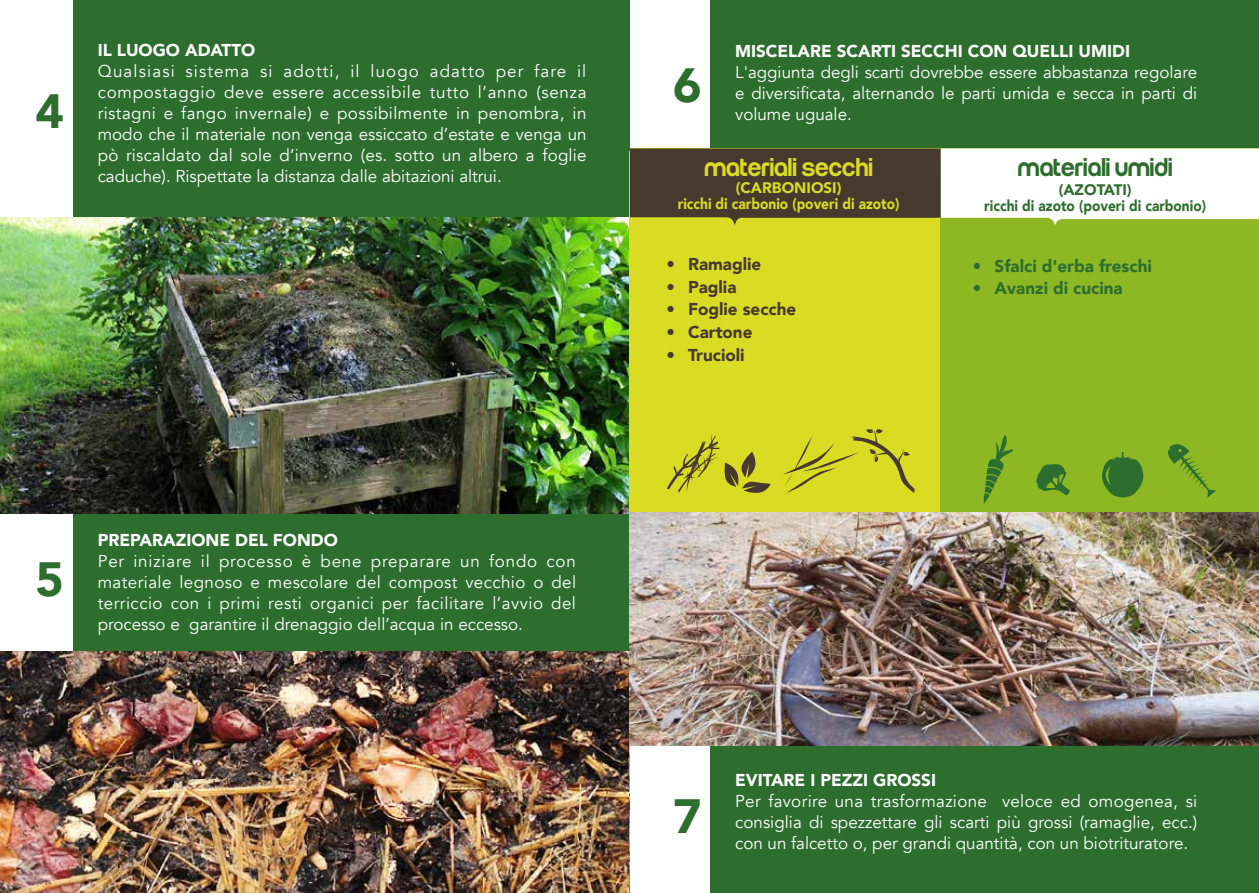
<style>
.page{position:relative;width:1259px;height:893px;background:#fff}
.page>*{position:absolute;margin:0;border:0;box-sizing:border-box;transform-origin:0 0}
.t1{font:900 48px "Avenir";color:#2d6e2f}
.t2{font:500 26.7px "Run";letter-spacing:-.025em;color:#dadb23}
.t3{font:500 26.7px "Run";letter-spacing:-.025em;color:#2d6e2f}
.t4{font:17.1px/21px "Avenir";color:#fff;text-align:justify}
.t5{font:900 17.1px "Avenir";color:#fff}
.t6{font:900 17.1px "Avenir";color:#48392e}
.t7{font:900 17.1px "Avenir";color:#2d6e2f}
.t8{font:900 15.3px/15.3px "Avenir";color:#dadb23;text-align:center}
.t9{font:900 15.3px/15.3px "Avenir";color:#2d6e2f;text-align:center}
</style>
<div class="page">
<div style="left:37px;top:0;width:593px;height:218px;background:#2d6e2f"></div>
<div style="left:0;top:0;width:72px;height:217px;background:#fff"></div>
<div style="left:674px;top:0;width:585px;height:150px;background:#2d6e2f"></div>
<div style="left:40px;top:513px;width:590px;height:139px;background:#2d6e2f"></div>
<div style="left:0;top:513px;width:72px;height:138px;background:#fff"></div>
<img style="left:0;top:217px;width:630px;height:296px">
<img style="left:0;top:652px;width:630px;height:241px">
<div style="left:630px;top:0;width:79px;height:150px;background:#fff"></div>
<div style="left:630px;top:148px;width:318px;height:365px;background:#dadb23"></div>
<div style="left:940px;top:148px;width:319px;height:365px;background:#8db824"></div>
<svg style="left:1168px;top:444px;width:48px;height:54px"></svg>
<svg style="left:1036px;top:464px;width:34px;height:32px"></svg>
<svg style="left:783px;top:429px;width:133px;height:64px"></svg>
<svg style="left:666px;top:434px;width:105px;height:59px"></svg>
<svg style="left:630px;top:148px;width:629px;height:78px;background:#a6a28c"></svg>
<img style="left:630px;top:513px;width:629px;height:233px">
<div style="left:674px;top:746px;width:585px;height:147px;background:#2d6e2f"></div>
<div style="left:630px;top:746px;width:79px;height:147px;background:#fff"></div>
<svg style="left:980px;top:435px;width:34px;height:79px"></svg>
<svg style="left:1102px;top:452px;width:42px;height:46px"></svg>
<h1 class="t1" style="left:36px;top:70px;width:30px">4</h1>
<p class="t5" style="left:98px;top:35px;width:159px">IL LUOGO ADATTO</p>
<p class="t4" style="left:98px;top:61px;width:490px">Qualsiasi sistema si adotti, il luogo adatto per fare il compostaggio deve essere accessibile tutto l’anno (senza ristagni e fango invernale) e possibilmente in penombra, in modo che il materiale non venga essiccato d’estate e venga un pò riscaldato dal sole d’inverno (es. sotto un albero a foglie caduche). Rispettate la distanza dalle abitazioni altrui.</p>
<h1 class="t1" style="left:36px;top:538px;width:30px">5</h1>
<p class="t5" style="left:98px;top:525px;width:242px">PREPARAZIONE DEL FONDO</p>
<p class="t4" style="left:98px;top:551px;width:480px">Per iniziare il processo è bene preparare un fondo con materiale legnoso e mescolare del compost vecchio o del terriccio con i primi resti organici per facilitare l’avvio del processo e garantire il drenaggio dell’acqua in eccesso.</p>
<h1 class="t1" style="left:673px;top:44px;width:30px">6</h1>
<p class="t5" style="left:735px;top:36px;width:396px">MISCELARE SCARTI SECCHI CON QUELLI UMIDI</p>
<p class="t4" style="left:735px;top:62px;width:463px">L'aggiunta degli scarti dovrebbe essere abbastanza regolare e diversificata, alternando le parti umida e secca in parti di volume uguale.</p>
<h2 class="t2" style="left:704px;top:157px;width:170px">MATERIALI SECCHI</h2>
<p class="t8" style="left:678px;top:180px;width:223px">(CARBONIOSI)<br>ricchi di carbonio (poveri di azoto)</p>
<p class="t6" style="left:666px;top:249px;width:96px">• Ramaglie</p>
<p class="t6" style="left:666px;top:272px;width:72px">• Paglia</p>
<p class="t6" style="left:666px;top:295px;width:131px">• Foglie secche</p>
<p class="t6" style="left:666px;top:318px;width:88px">• Cartone</p>
<p class="t6" style="left:666px;top:340px;width:80px">• Trucioli</p>
<h2 class="t3" style="left:1017px;top:157px;width:157px">MATERIALI umidi</h2>
<p class="t9" style="left:984px;top:182px;width:223px">(AZOTATI)<br>ricchi di azoto (poveri di carbonio)</p>
<p class="t7" style="left:973px;top:251px;width:180px">• Sfalci d'erba freschi</p>
<p class="t7" style="left:973px;top:274px;width:151px">• Avanzi di cucina</p>
<h1 class="t1" style="left:673px;top:775px;width:30px">7</h1>
<p class="t5" style="left:735px;top:765px;width:202px">EVITARE I PEZZI GROSSI</p>
<p class="t4" style="left:735px;top:791px;width:463px">Per favorire una trasformazione veloce ed omogenea, si consiglia di spezzettare gli scarti più grossi (ramaglie, ecc.) con un falcetto o, per grandi quantità, con un biotrituratore.</p>
</div>
